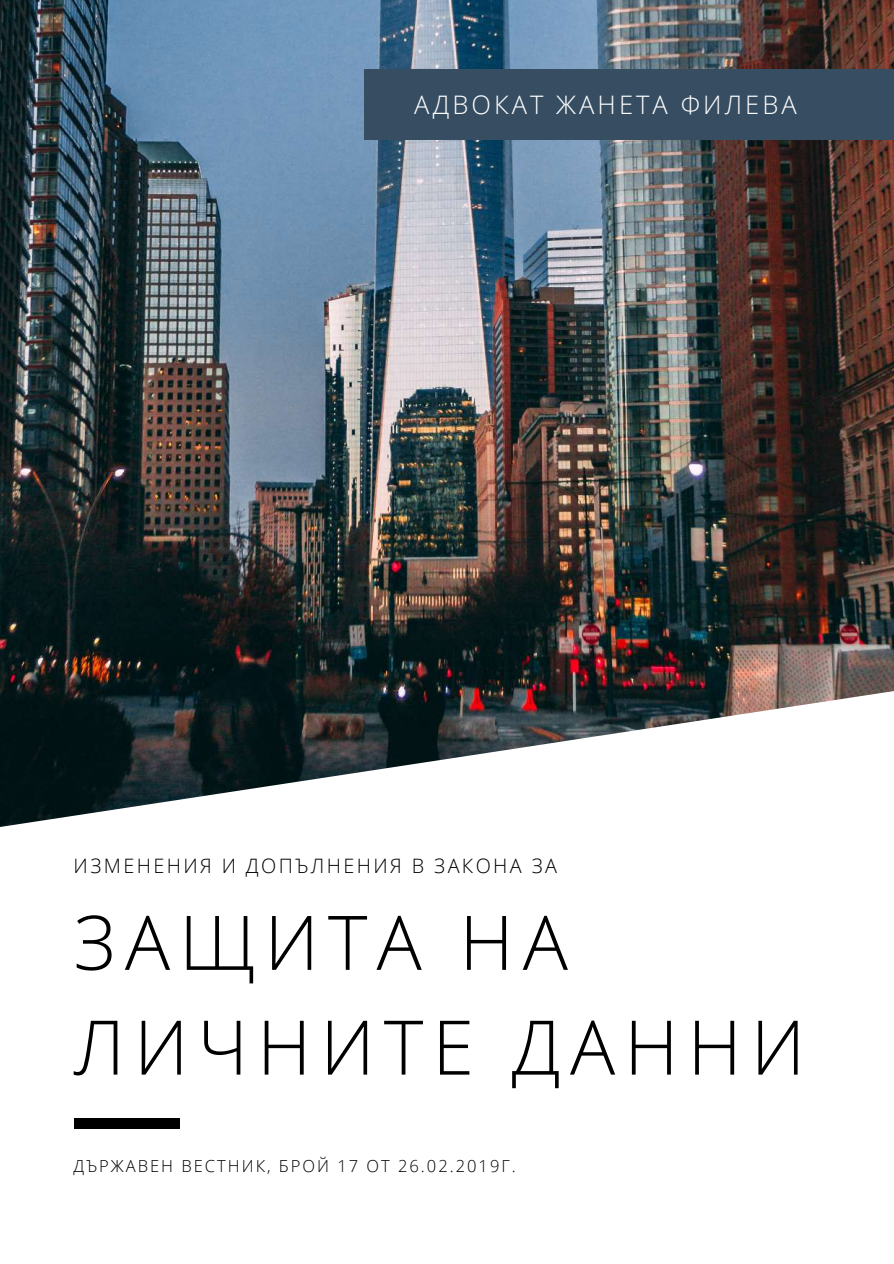
<style>
.page{position:relative;width:894px;height:1264px;background:#fff}
.page>*{position:absolute;margin:0;border:0;box-sizing:border-box;transform-origin:0 0}
.t1{font:300 75.3px/104.7px "Open Sans";letter-spacing:.12em;color:#000}
.t2{font:300 25.5px "Open Sans";letter-spacing:.12em;color:#fff}
.t3{font:300 19.8px "Open Sans";letter-spacing:.12em;color:#000}
.t4{font:300 16.5px "Open Sans";letter-spacing:.12em;color:#000}
</style>
<div class="page">
<img style="left:0;top:0;width:893px;height:827px">
<div style="left:74px;top:1118px;width:105px;height:10px;background:#000"></div>
<div style="left:364px;top:69px;width:529px;height:71px;background:#364d62"></div>
<h2 class="t2" style="left:414px;top:87px;width:384px">АДВОКАТ ЖАНЕТА ФИЛЕВА</h2>
<p class="t3" style="left:74px;top:851px;width:485px">ИЗМЕНЕНИЯ И ДОПЪЛНЕНИЯ В ЗАКОНА ЗА</p>
<h1 class="t1" style="left:74px;top:888px;width:732px">ЗАЩИТА НА<br>ЛИЧНИТЕ ДАННИ</h1>
<p class="t4" style="left:74px;top:1154px;width:443px">ДЪРЖАВЕН ВЕСТНИК, БРОЙ 17 ОТ 26.02.2019Г.</p>
</div>
